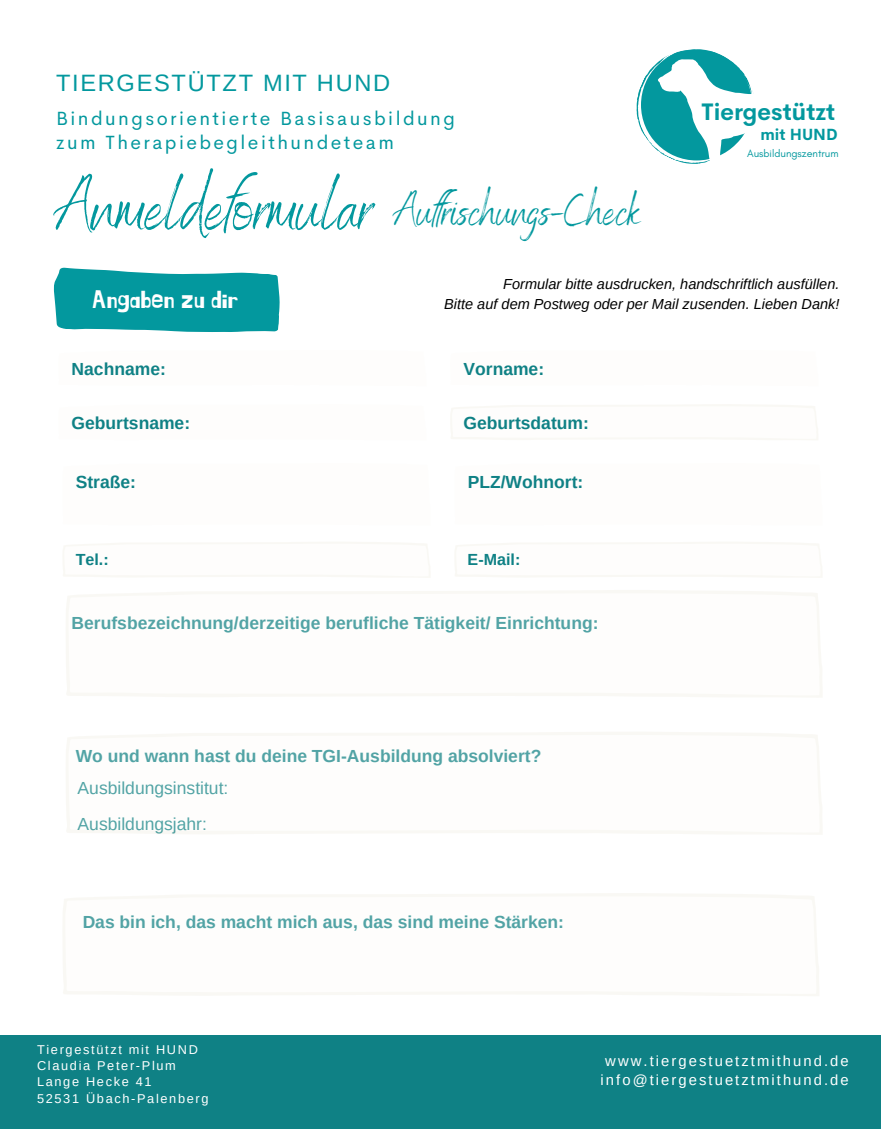
<style>
.page{position:relative;width:881px;height:1129px;background:#fff}
.page>*{position:absolute;margin:0;border:0;box-sizing:border-box;transform-origin:0 0}
.t1{font:70px "Benedict";color:#03989e}
.t2{font:43.75px "Benedict";color:#03989e}
.t3{font:26.16px "Jingleberry";color:#fff}
.t4{font:23.62px "Arimo";letter-spacing:.07em;color:#03989e}
.t5{font:700 23.45px "Cerebri Sans";color:#03989e}
.t6{font:19.25px/24.2px "Cerebri Sans";letter-spacing:.125em;color:#03989e}
.t7{font:700 17.5px "Arimo";color:#0f8185}
.t8{font:17.5px/36.5px "Arimo";color:#0f8185}
.t9{font:700 16.1px "Arimo";color:#0f8185}
.t10{font:700 15.84px "Cerebri Sans";color:#03989e}
.t11{font:14.79px/19.1px "Arimo";letter-spacing:.14em;color:#fff;text-align:center}
.t12{font:italic 14.53px/20.3px "Arimo";color:#000;text-align:right}
.t13{font:12.78px/16.1px "Arimo";letter-spacing:.13em;color:#fff}
.t14{font:10.67px "Glacial Indifference";color:#03989e}
</style>
<div class="page">
<div style="left:0;top:1035px;width:880px;height:93px;background:#0f8185"></div>
<svg style="left:636px;top:49px;width:118px;height:115px"></svg>
<svg style="left:451px;top:405px;width:367px;height:35px"></svg>
<svg style="left:63px;top:542px;width:367px;height:35px"></svg>
<svg style="left:455px;top:542px;width:367px;height:35px"></svg>
<svg style="left:53px;top:267px;width:227px;height:65px;background:#21a4a9"></svg>
<svg style="left:66px;top:590px;width:756px;height:107px"></svg>
<svg style="left:66px;top:732px;width:756px;height:102px"></svg>
<svg style="left:63px;top:893px;width:756px;height:103px"></svg>
<h3 class="t4" style="left:56px;top:69px;width:335px">TIERGESTÜTZT MIT HUND</h3>
<p class="t6" style="left:56px;top:106px;width:400px">Bindungsorientierte Basisausbildung zum Therapiebegleithundeteam</p>
<h1 class="t1" style="left:56px;top:163px;width:318px">Anmeldeformular</h1>
<h2 class="t2" style="left:394px;top:183px;width:248px">Aufrischungs-Check</h2>
<h3 class="t5" style="left:701px;top:96px;width:135px">Tiergestützt</h3>
<p class="t10" style="left:760px;top:124px;width:79px">mit HUND</p>
<p class="t14" style="left:747px;top:146px;width:93px">Ausbildungszentrum</p>
<h3 class="t3" style="left:92px;top:287px;width:148px">Angaben zu dir</h3>
<p class="t12" style="left:444px;top:274px;width:397px">Formular bitte ausdrucken, handschriftlich ausfüllen.<br>Bitte auf dem Postweg oder per Mail zusenden. Lieben Dank!</p>
<p class="t7" style="left:72px;top:359px;width:96px">Nachname:</p>
<p class="t7" style="left:463px;top:359px;width:82px">Vorname:</p>
<p class="t7" style="left:72px;top:413px;width:120px">Geburtsname:</p>
<p class="t7" style="left:463px;top:413px;width:127px">Geburtsdatum:</p>
<p class="t7" style="left:76px;top:472px;width:62px">Straße:</p>
<p class="t7" style="left:467px;top:472px;width:117px">PLZ/Wohnort:</p>
<p class="t9" style="left:76px;top:550px;width:35px">Tel.:</p>
<p class="t9" style="left:467px;top:550px;width:54px">E-Mail:</p>
<p class="t7" style="left:72px;top:613px;width:528px">Berufsbezeichnung/derzeitige berufliche Tätigkeit/ Einrichtung:</p>
<p class="t7" style="left:76px;top:746px;width:467px">Wo und wann hast du deine TGI-Ausbildung absolviert?</p>
<p class="t8" style="left:78px;top:769px;width:152px">Ausbildungsinstitut:<br>Ausbildungsjahr:</p>
<p class="t7" style="left:83px;top:912px;width:482px">Das bin ich, das macht mich aus, das sind meine Stärken:</p>
<p class="t13" style="left:37px;top:1042px;width:173px">Tiergestützt mit HUND<br>Claudia Peter-Plum<br>Lange Hecke 41<br>52531 Übach-Palenberg</p>
<p class="t11" style="left:600px;top:1051px;width:250px">www.tiergestuetztmithund.de info@tiergestuetztmithund.de</p>
</div>
